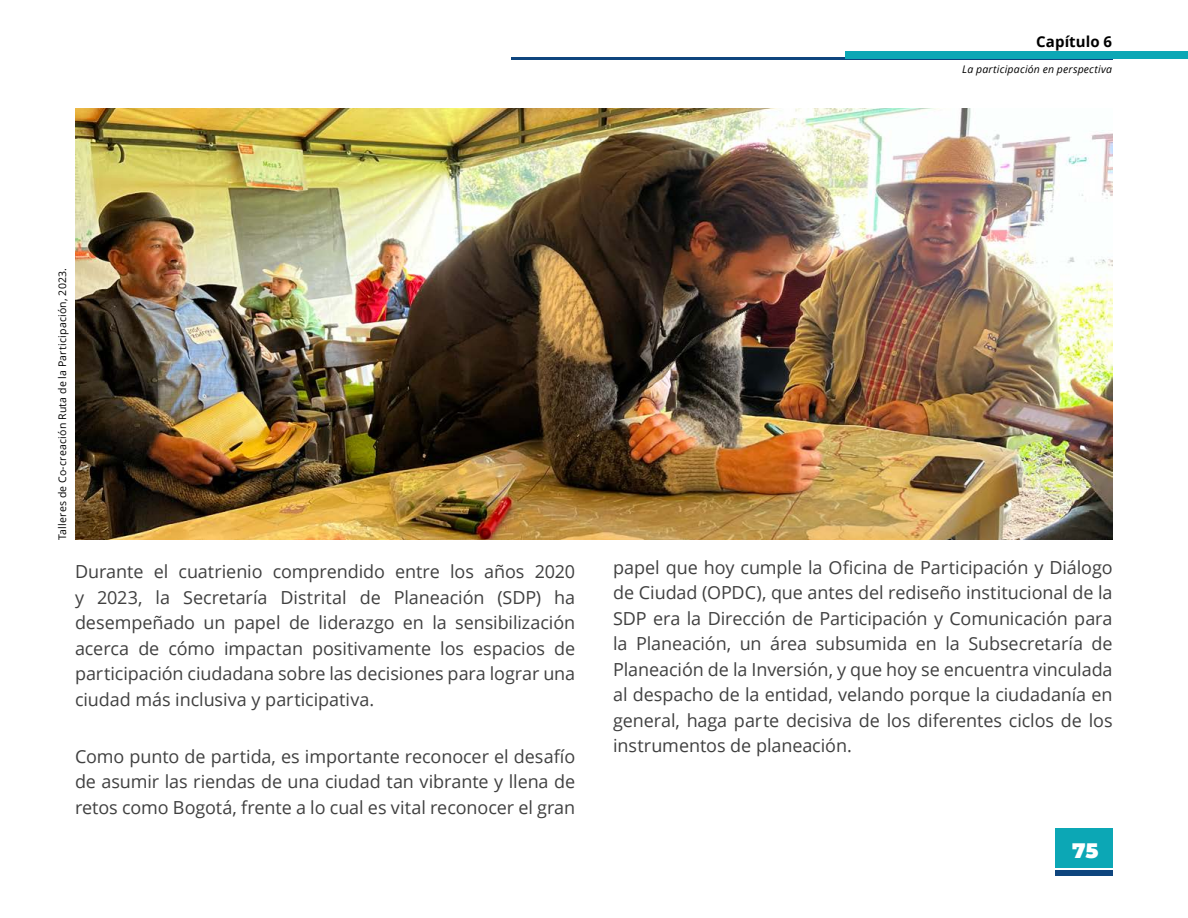
<style>
.page{position:relative;width:1188px;height:918px;background:#fff}
.page>*{position:absolute;margin:0;border:0;box-sizing:border-box;transform-origin:0 0}
.t1{font:900 21px "Montserrat";color:#fff}
.t2{font:18px/25.5px "Open Sans";letter-spacing:-.005em;color:#404040;text-align:justify}
.t3{font:700 15px "Open Sans";letter-spacing:.005em;color:#000}
.t4{font:10.5px "Open Sans";letter-spacing:.02em;color:#000}
.t5{font:italic 10.5px "Open Sans";letter-spacing:.02em;color:#000}
</style>
<div class="page">
<div style="left:1056px;top:870px;width:57px;height:6px;background:#0e457e"></div>
<div style="left:1056px;top:828px;width:57px;height:40px;background:#0ca7b5"></div>
<hr style="left:512px;top:57px;width:601px;height:2px;background:#0e457e">
<div style="left:845px;top:52px;width:343px;height:7px;background:#0ca7b5"></div>
<img style="left:75px;top:108px;width:1037px;height:432px">
<p class="t3" style="left:1036px;top:31px;width:77px">Capítulo 6</p>
<p class="t5" style="left:962px;top:62px;width:151px">La participación en perspectiva</p>
<p class="t4" style="left:55px;top:540px;width:274px;rotate:-90deg">Talleres de Co-creación Ruta de la Participación, 2023.</p>
<p class="t2" style="left:75px;top:558px;width:502px">Durante el cuatrienio comprendido entre los años 2020 y 2023, la Secretaría Distrital de Planeación (SDP) ha desempeñado un papel de liderazgo en la sensibilización acerca de cómo impactan positivamente los espacios de participación ciudadana sobre las decisiones para lograr una ciudad más inclusiva y participativa.</p>
<p class="t2" style="left:75px;top:743px;width:502px">Como punto de partida, es importante reconocer el desafío de asumir las riendas de una ciudad tan vibrante y llena de retos como Bogotá, frente a lo cual es vital reconocer el gran</p>
<p class="t2" style="left:613px;top:554px;width:501px">papel que hoy cumple la Oficina de Participación y Diálogo de Ciudad (OPDC), que antes del rediseño institucional de la SDP era la Dirección de Participación y Comunicación para la Planeación, un área subsumida en la Subsecretaría de Planeación de la Inversión, y que hoy se encuentra vinculada al despacho de la entidad, velando porque la ciudadanía en general, haga parte decisiva de los diferentes ciclos de los instrumentos de planeación.</p>
<p class="t1" style="left:1072px;top:837px;width:28px">75</p>
</div>
